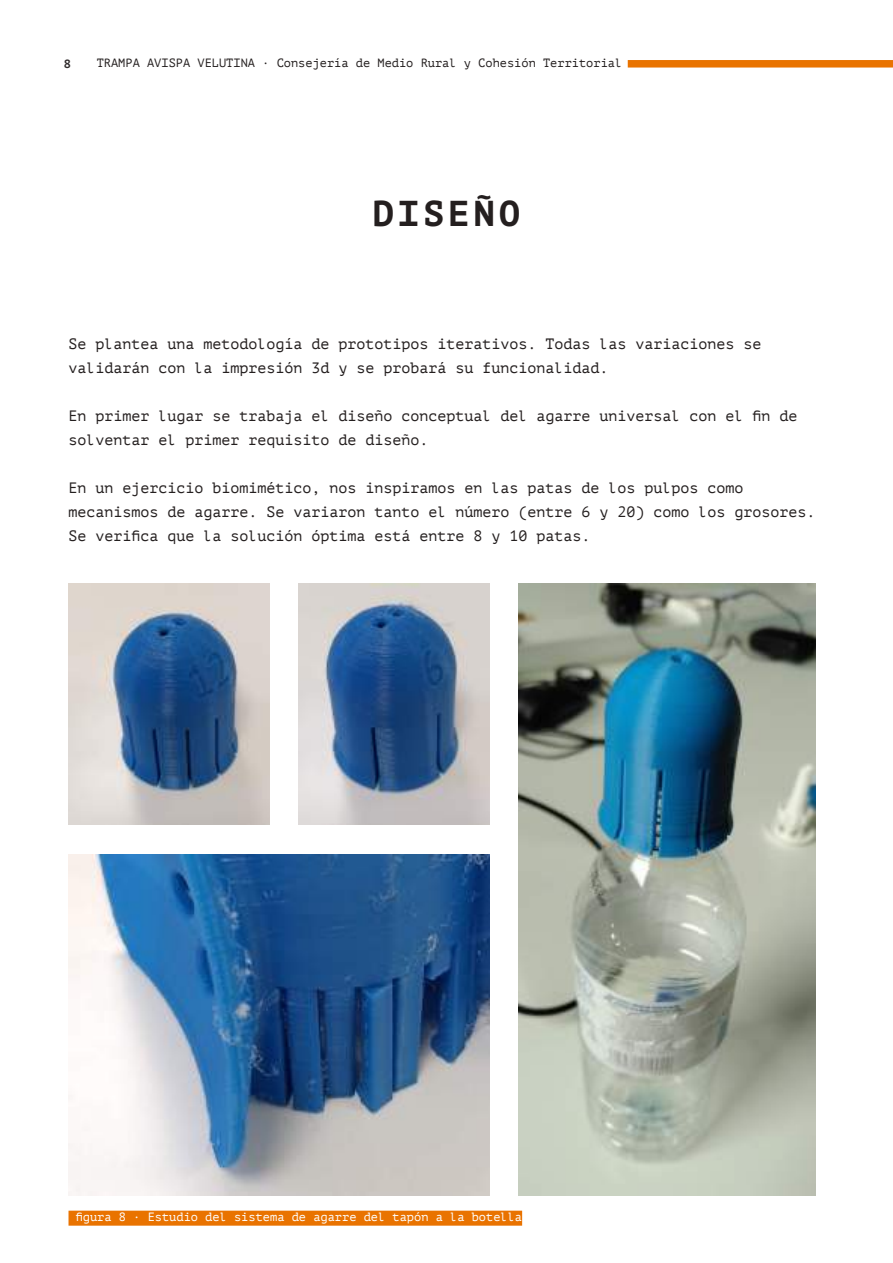
<style>
.page{position:relative;width:893px;height:1263px;background:#fff}
.page>*{position:absolute;margin:0;border:0;box-sizing:border-box;transform-origin:0 0}
.t1{font:700 36px "PT Mono";letter-spacing:.1em;color:#241f1f}
.t2{font:15px/24px "PT Mono";color:#241f1f}
.t3{font:12px "PT Mono";color:#241f1f}
.t4{font:12px "PT Mono";color:#fff}
.t5{font:700 12px "PT Mono";color:#2e292a}
</style>
<div class="page">
<div style="left:69px;top:1211px;width:453px;height:15px;background:#e97300"></div>
<img style="left:518px;top:583px;width:298px;height:612px">
<img style="left:69px;top:583px;width:201px;height:241px">
<img style="left:69px;top:854px;width:420px;height:341px">
<img style="left:299px;top:583px;width:190px;height:241px">
<div style="left:628px;top:60px;width:265px;height:8px;background:#e97300"></div>
<p class="t5" style="left:64px;top:56px;width:9px">8</p>
<p class="t3" style="left:97px;top:57px;width:527px">TRAMPA AVISPA VELUTINA · Consejería de Medio Rural y Cohesión Territorial</p>
<h1 class="t1" style="left:373px;top:192px;width:149px">DISEÑO</h1>
<p class="t2" style="left:69px;top:332px;width:694px">Se plantea una metodología de prototipos iterativos. Todas las variaciones se validarán con la impresión 3d y se probará su funcionalidad.</p>
<p class="t2" style="left:69px;top:404px;width:730px">En primer lugar se trabaja el diseño conceptual del agarre universal con el fin de solventar el primer requisito de diseño.</p>
<p class="t2" style="left:69px;top:476px;width:748px">En un ejercicio biomimético, nos inspiramos en las patas de los pulpos como mecanismos de agarre. Se variaron tanto el número (entre 6 y 20) como los grosores.<br>Se verifica que la solución óptima está entre 8 y 10 patas.</p>
<p class="t4" style="left:76px;top:1210px;width:448px">figura 8 · Estudio del sistema de agarre del tapón a la botella</p>
</div>
